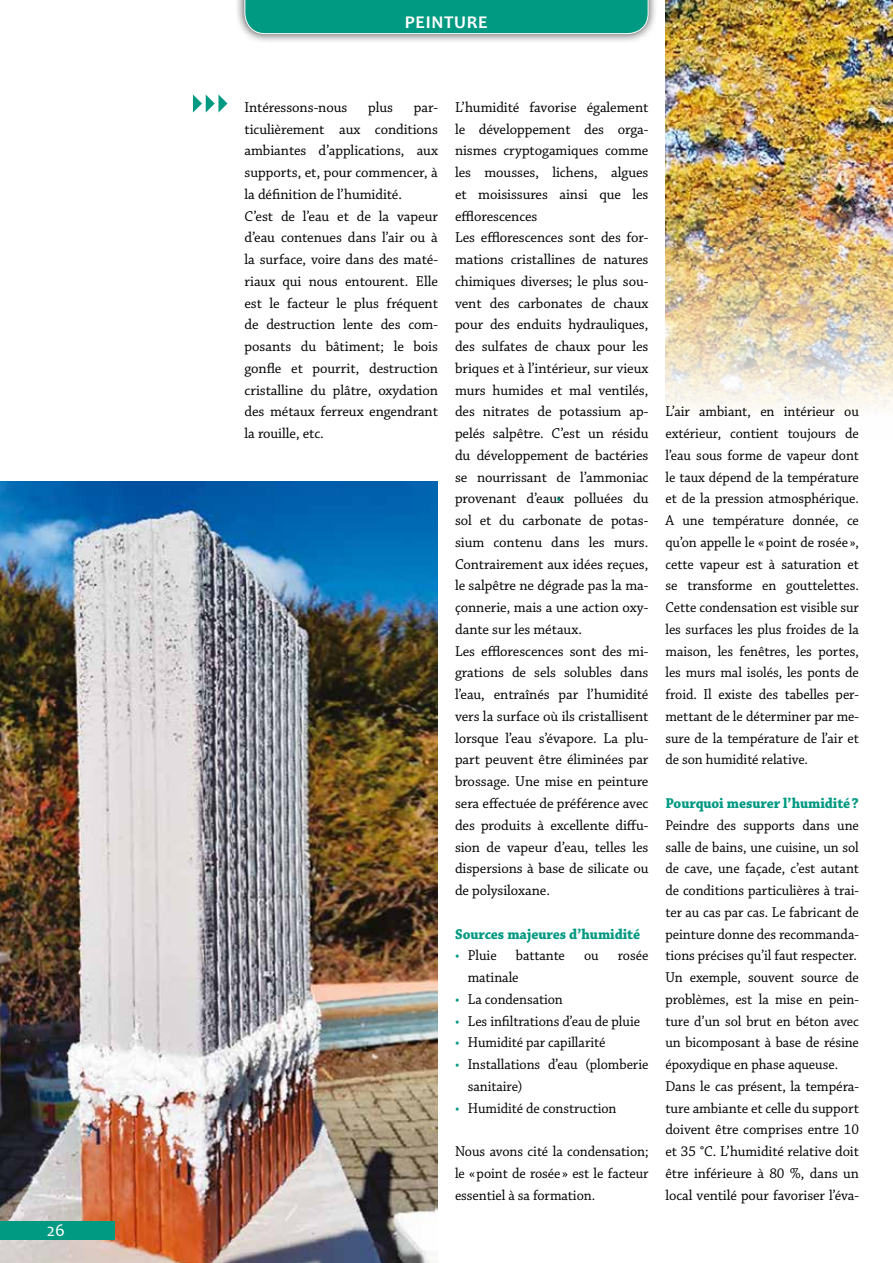
<style>
.page{position:relative;width:893px;height:1263px;background:#fff}
.page>*{position:absolute;margin:0;border:0;box-sizing:border-box;transform-origin:0 0}
.t1{font:700 18px "Candara";letter-spacing:.04em;color:#fff}
.t2{font:18px "Candara";color:#fff}
.t3{font:15px/21.8px "Chaparral Pro";color:#000}
.t4{font:15px/21.8px "Chaparral Pro";color:#000;scale:.95 1}
.t5{font:700 15px "Chaparral Pro";letter-spacing:-.005em;color:#009982;scale:.95 1}
.t6{font:15px "Chaparral Pro";color:#009982}
.s1{color:#009982}
</style>
<div class="page">
<img style="left:0;top:482px;width:438px;height:781px">
<img style="left:665px;top:0;width:228px;height:409px">
<div style="left:0;top:1221px;width:115px;height:19px;background:#009982"></div>
<div style="left:235px;top:0;width:423px;height:44px;background:#000;opacity:.75"></div>
<div style="left:244px;top:0;width:405px;height:34px;background:#009982"></div>
<svg style="left:193px;top:94px;width:34px;height:19px"></svg>
<p class="t2" style="left:47px;top:1218px;width:20px">26</p>
<p class="t1" style="left:405px;top:11px;width:84px">PEINTURE</p>
<p class="t3" style="left:244px;top:97px;width:195px;text-indent:169px">par&shy;ticulièrement aux conditions ambiantes d’applications, aux supports, et, pour commencer, à la définition de l’humidité.<br>C’est de l’eau et de la vapeur d’eau contenues dans l’air ou à la surface, voire dans des maté&shy;riaux qui nous entourent. Elle est le facteur le plus fréquent de destruction lente des com&shy;posants du bâtiment; le bois gonfle et pourrit, destruction cristalline du plâtre, oxydation des métaux ferreux engendrant la rouille, etc.</p>
<p class="t3" style="left:455px;top:97px;width:195px">L’humidité favorise également le développement des orga&shy;nismes cryptogamiques comme les mousses, lichens, algues et moisissures ainsi que les efflorescences<br>Les efflorescences sont des for&shy;mations cristallines de natures chimiques diverses; le plus sou&shy;vent des carbonates de chaux pour des enduits hydrauliques, des sulfates de chaux pour les briques et à l’intérieur, sur vieux murs humides et mal ventilés, des nitrates de potassium ap&shy;pelés salpêtre. C’est un résidu du développement de bactéries se nourrissant de l’ammoniac provenant d’eaux polluées du sol et du carbonate de potas&shy;sium contenu dans les murs.<br>Contrairement aux idées reçues, le salpêtre ne dégrade pas la ma&shy;çonnerie, mais a une action oxy&shy;dante sur les métaux.<br>Les efflorescences sont des mi&shy;grations de sels solubles dans l’eau, entraînés par l’humidité vers la surface où ils cristallisent lorsque l’eau s’évapore. La plu&shy;part peuvent être éliminées par brossage. Une mise en peinture sera effectuée de préférence avec des produits à excellente diffu&shy;sion de vapeur d’eau, telles les dispersions à base de silicate ou de polysiloxane.</p>
<p class="t5" style="left:455px;top:925px;width:196px">Sources majeures d’humidité</p>
<p class="t4" style="left:455px;top:945px;width:45px"><span class="s1">•</span> Pluie</p>
<p class="t4" style="left:516px;top:945px;width:53px">battante</p>
<p class="t4" style="left:584px;top:945px;width:17px">ou</p>
<p class="t4" style="left:618px;top:945px;width:34px">rosée</p>
<p class="t4" style="left:468px;top:967px;width:55px">matinale</p>
<p class="t4" style="left:455px;top:989px;width:115px"><span class="s1">•</span> La condensation</p>
<p class="t4" style="left:455px;top:1010px;width:196px"><span class="s1">•</span> Les infiltrations d’eau de pluie</p>
<p class="t4" style="left:455px;top:1032px;width:160px"><span class="s1">•</span> Humidité par capillarité</p>
<p class="t4" style="left:468px;top:1054px;width:192px;text-indent:-13px"><span class="s1">•</span> Installations d’eau (plomberie sanitaire)</p>
<p class="t4" style="left:455px;top:1097px;width:172px"><span class="s1">•</span> Humidité de construction</p>
<p class="t4" style="left:455px;top:1141px;width:205px;text-align:justify">Nous avons cité la condensation; le «point de rosée » est le facteur essentiel à sa formation.</p>
<p class="t3" style="left:244px;top:97px;width:104px">Intéressons-nous</p>
<p class="t3" style="left:368px;top:97px;width:26px">plus</p>
<p class="t6" style="left:557px;top:490px;width:6px">•</p>
<p class="t4" style="left:665px;top:401px;width:205px;text-align:justify">L’air ambiant, en intérieur ou extérieur, contient toujours de l’eau sous forme de vapeur dont le taux dépend de la température et de la pression atmosphérique.<br>A une température donnée, ce qu’on appelle le «point de rosée », cette vapeur est à saturation et se transforme en gouttelettes.<br>Cette condensation est visible sur les surfaces les plus froides de la maison, les fenêtres, les portes, les murs mal isolés, les ponts de froid. Il existe des tabelles per&shy;mettant de le déterminer par me&shy;sure de la température de l’air et de son humidité relative.</p>
<p class="t5" style="left:665px;top:794px;width:205px">Pourquoi mesurer l’humidité?</p>
<p class="t4" style="left:665px;top:815px;width:205px">Peindre des supports dans une salle de bains, une cuisine, un sol de cave, une façade, c’est autant de conditions particulières à trai&shy;ter au cas par cas. Le fabricant de peinture donne des recommanda&shy;tions précises qu’il faut respecter.<br>Un exemple, souvent source de problèmes, est la mise en pein&shy;ture d’un sol brut en béton avec un bicomposant à base de résine époxydique en phase aqueuse.<br>Dans le cas présent, la tempéra&shy;ture ambiante et celle du support doivent être comprises entre 10 et 35 °C. L’humidité relative doit être inférieure à 80 %, dans un local ventilé pour favoriser l’éva-</p>
</div>
